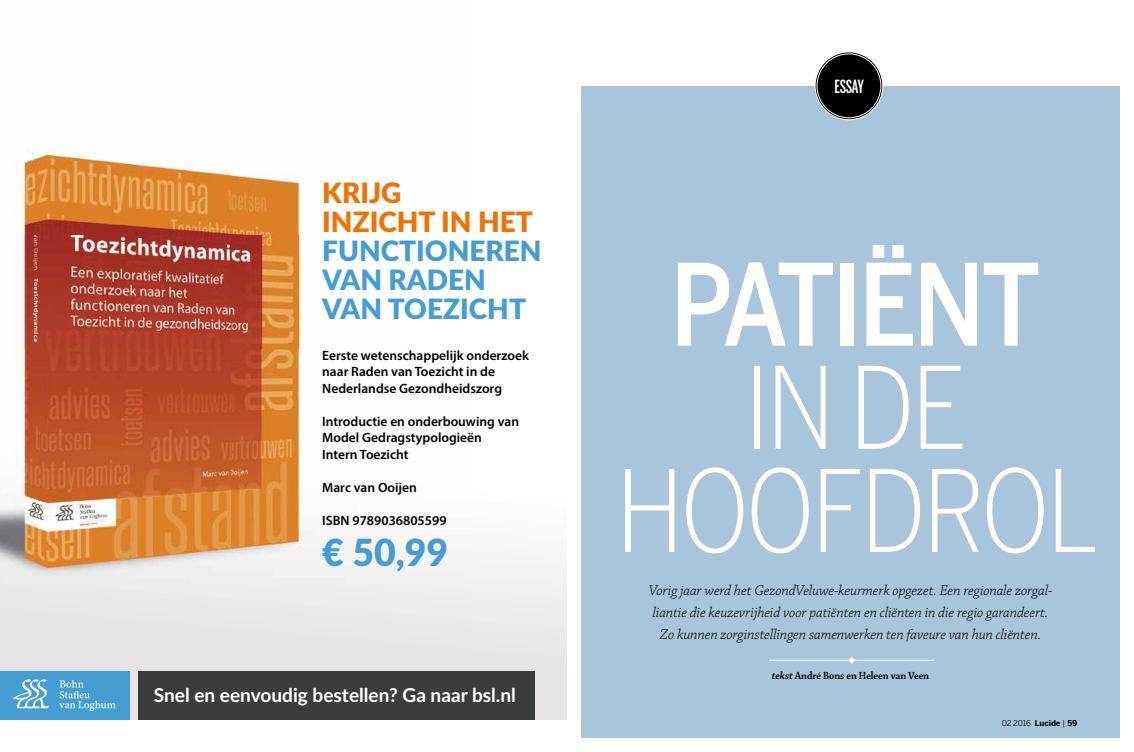
<style>
.page{position:relative;width:1134px;height:752px;background:#fff}
.page>*{position:absolute;margin:0;border:0;box-sizing:border-box;transform-origin:0 0}
.t1{font:300 114px/103.1px "Benton Sans Cond";letter-spacing:-.03em;color:#fff;text-align:center}
.t2{font:300 112px/103px "Benton Sans Cond";letter-spacing:-.03em;color:#fff;text-align:center}
.t3{font:500 112px "Benton Sans Cond";letter-spacing:-.03em;color:#fff}
.t4{font:900 37.4px "Lato";color:#459dd2}
.t5{font:900 28px/29px "Lato";color:#459dd2}
.t6{font:900 28px/29px "Lato";color:#ec7405}
.t7{font:700 19px "Lato";color:#fff}
.t8{font:500 18px "Benton Sans Extra Comp";letter-spacing:-.02em;color:#fff}
.t9{font:italic 300 15px/22px "Chaparral Pro";letter-spacing:-.01em;color:#000;text-align:center}
.t10{font:600 13.5px/16.5px "Myriad Pro";color:#000}
.t11{font:11px "Chaparral Pro Semibold Disp";color:#000}
.t12{font:700 8px "Benton Sans";letter-spacing:-.01em;color:#000}
.s1{font-family:"Chaparral Pro Semibold It Subh"}
.s2{font-weight:400}
</style>
<div class="page">
<div style="left:581px;top:86px;width:539px;height:651px;background:#a8c5db"></div>
<div style="left:815px;top:52px;width:68px;height:68px;background:#000;border-radius:50%"></div>
<div style="left:815px;top:52px;width:68px;height:68px;border:1px solid #fff;border-radius:50%"></div>
<div style="left:817px;top:54px;width:64px;height:64px;border:1px solid #fff;border-radius:50%"></div>
<hr style="left:769px;top:659px;width:165px;height:1px;background:#fff">
<svg style="left:848px;top:657px;width:7px;height:6px"></svg>
<img style="left:0;top:150px;width:567px;height:570px">
<div style="left:0;top:670px;width:130px;height:49px;background:#459dd2"></div>
<div style="left:138px;top:670px;width:397px;height:49px;background:#3a3c3e"></div>
<svg style="left:13px;top:679px;width:36px;height:28px"></svg>
<svg style="left:59px;top:680px;width:57px;height:31px"></svg>
<h3 class="t6" style="left:322px;top:177px;width:212px">KRIJG<br>INZICHT IN HET</h3>
<h3 class="t5" style="left:322px;top:235px;width:221px">FUNCTIONEREN<br>VAN RADEN<br>VAN TOEZICHT</h3>
<p class="t10" style="left:322px;top:346px;width:208px">Eerste wetenschappelijk onderzoek naar Raden van Toezicht in de<br>Nederlandse Gezondheidszorg</p>
<p class="t10" style="left:322px;top:412px;width:198px">Introductie en onderbouwing van<br>Model Gedragstypologieën<br>Intern Toezicht</p>
<p class="t10" style="left:322px;top:478px;width:96px">Marc van Ooijen</p>
<p class="t10" style="left:322px;top:511px;width:126px">ISBN 9789036805599</p>
<h3 class="t4" style="left:322px;top:524px;width:128px">€ 50,99</h3>
<p class="t7" style="left:154px;top:680px;width:113px">Call to action</p>
<p class="t7" style="left:154px;top:680px;width:363px">Snel en eenvoudig bestellen? Ga naar bsl.nl</p>
<p class="t8" style="left:835px;top:76px;width:31px">ESSAY</p>
<h2 class="t3" style="left:670px;top:239px;width:372px">PATIËNT</h2>
<h2 class="t2" style="left:616px;top:355px;width:484px">IN DE<br>HOOFDROL</h2>
<p class="t9" style="left:649px;top:580px;width:405px">Vorig jaar werd het GezondVeluwe-keurmerk opgezet. Een regionale zorgal&shy;liantie die keuzevrijheid voor patiënten en cliënten in die regio garandeert.<br>Zo kunnen zorginstellingen samenwerken ten faveure van hun cliënten.</p>
<p class="t11" style="left:772px;top:670px;width:159px"><span class="s1">tekst</span> André Bons en Heleen van Veen</p>
<h1 class="t1" style="left:615px;top:263px;width:482px">MET MEER-<br>SCHALIG-<br>HEID</h1>
<p class="t12" style="left:1002px;top:718px;width:77px"><span class="s2">02 2016</span> Lucide <span class="s2">|</span> 59</p>
</div>
